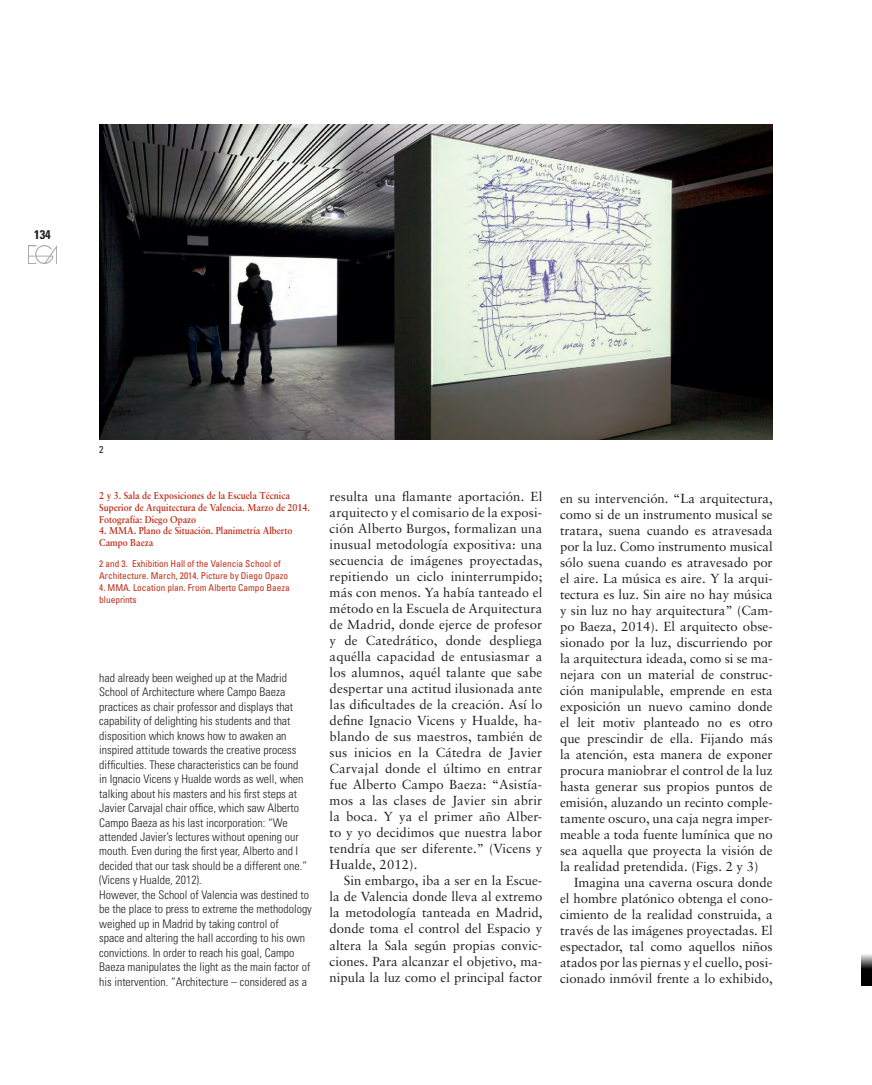
<style>
.page{position:relative;width:872px;height:1085px;background:#fff}
.page>*{position:absolute;margin:0;border:0;box-sizing:border-box;transform-origin:0 0}
.t1{font:13.12px/16px "Sabon";color:#231f20;text-align:justify}
.t2{font:700 condensed 12.5px "Univers";color:#231f20}
.t3{font:300 condensed 11.88px/14.5px "Univers";color:#231f20}
.t4{font:700 10px/11.9px "Sabon";color:#c02d19;scale:.9 1}
.t5{font:condensed 10px "Univers";color:#231f20}
.t6{font:condensed 9.38px/11.9px "Univers";color:#c02d19}
</style>
<div class="page">
<img style="left:29px;top:246px;width:27px;height:17px">
<img style="left:99px;top:124px;width:673px;height:315px">
<img style="left:861px;top:954px;width:11px;height:31px">
<p class="t2" style="left:34px;top:226px;width:18px">134</p>
<p class="t5" style="left:99px;top:442px;width:6px">2</p>
<p class="t4" style="left:99px;top:489px;width:236px">2 y 3. Sala de Exposiciones de la Escuela Técnica<br>Superior de Arquitectura de Valencia. Marzo de 2014.<br>Fotografía: Diego Opazo</p>
<p class="t4" style="left:99px;top:524px;width:216px">4. MMA. Plano de Situación. Planimetría Alberto<br>Campo Baeza</p>
<p class="t6" style="left:99px;top:557px;width:191px">2 and 3. Exhibition Hall of the Valencia School of<br>Architecture. March, 2014. Picture by Diego Opazo</p>
<p class="t6" style="left:99px;top:581px;width:192px">4. MMA. Location plan. From Alberto Campo Baeza blueprints</p>
<p class="t3" style="left:99px;top:670px;width:214px">had already been weighed up at the Madrid School of Architecture where Campo Baeza practices as chair professor and displays that capability of delighting his students and that disposition which knows how to awaken an inspired attitude towards the creative process difficulties. These characteristics can be found<br>in Ignacio Vicens y Hualde words as well, when talking about his masters and his first steps at Javier Carvajal chair office, which saw Alberto Campo Baeza as his last incorporation: “We attended Javier’s lectures without opening our mouth. Even during the first year, Alberto and I decided that our task should be a different one.” (Vicens y Hualde, 2012).<br>However, the School of Valencia was destined to be the place to press to extreme the methodology weighed up in Madrid by taking control of<br>space and altering the hall according to his own convictions. In order to reach his goal, Campo Baeza manipulates the light as the main factor of his intervention. “Architecture – considered as a</p>
<p class="t1" style="left:330px;top:488px;width:214px">resulta una flamante aportación. El arquitecto y el comisario de la exposi&shy;ción Alberto Burgos, formalizan una inusual metodología expositiva: una secuencia de imágenes proyectadas, repitiendo un ciclo ininterrumpido; más con menos. Ya había tanteado el método en la Escuela de Arquitectura de Madrid, donde ejerce de profesor y de Catedrático, donde despliega aquélla capacidad de entusiasmar a los alumnos, aquél talante que sabe despertar una actitud ilusionada ante las dificultades de la creación. Así lo define Ignacio Vicens y Hualde, ha&shy;blando de sus maestros, también de sus inicios en la Cátedra de Javier Carvajal donde el último en entrar fue Alberto Campo Baeza: “Asistía&shy;mos a las clases de Javier sin abrir la boca. Y ya el primer año Alber&shy;to y yo decidimos que nuestra labor tendría que ser diferente.” (Vicens y Hualde, 2012).</p>
<p class="t1" style="left:330px;top:872px;width:214px;text-indent:14px">Sin embargo, iba a ser en la Escue&shy;la de Valencia donde lleva al extremo la metodología tanteada en Madrid, donde toma el control del Espacio y altera la Sala según propias convic&shy;ciones. Para alcanzar el objetivo, ma&shy;nipula la luz como el principal factor</p>
<p class="t1" style="left:560px;top:490px;width:214px">en su intervención. “La arquitectura, como si de un instrumento musical se tratara, suena cuando es atravesada por la luz. Como instrumento musical sólo suena cuando es atravesado por el aire. La música es aire. Y la arqui&shy;tectura es luz. Sin aire no hay música y sin luz no hay arquitectura” (Cam&shy;po Baeza, 2014). El arquitecto obse&shy;sionado por la luz, discurriendo por la arquitectura ideada, como si se ma&shy;nejara con un material de construc&shy;ción manipulable, emprende en esta exposición un nuevo camino donde el leit motiv planteado no es otro que prescindir de ella. Fijando más la atención, esta manera de exponer procura maniobrar el control de la luz hasta generar sus propios puntos de emisión, aluzando un recinto comple&shy;tamente oscuro, una caja negra imper&shy;meable a toda fuente lumínica que no sea aquella que proyecta la visión de la realidad pretendida. (Figs. 2 y 3)</p>
<p class="t1" style="left:560px;top:874px;width:214px;text-indent:14px">Imagina una caverna oscura donde el hombre platónico obtenga el cono&shy;cimiento de la realidad construida, a través de las imágenes proyectadas. El espectador, tal como aquellos niños atados por las piernas y el cuello, posi&shy;cionado inmóvil frente a lo exhibido,</p>
</div>
